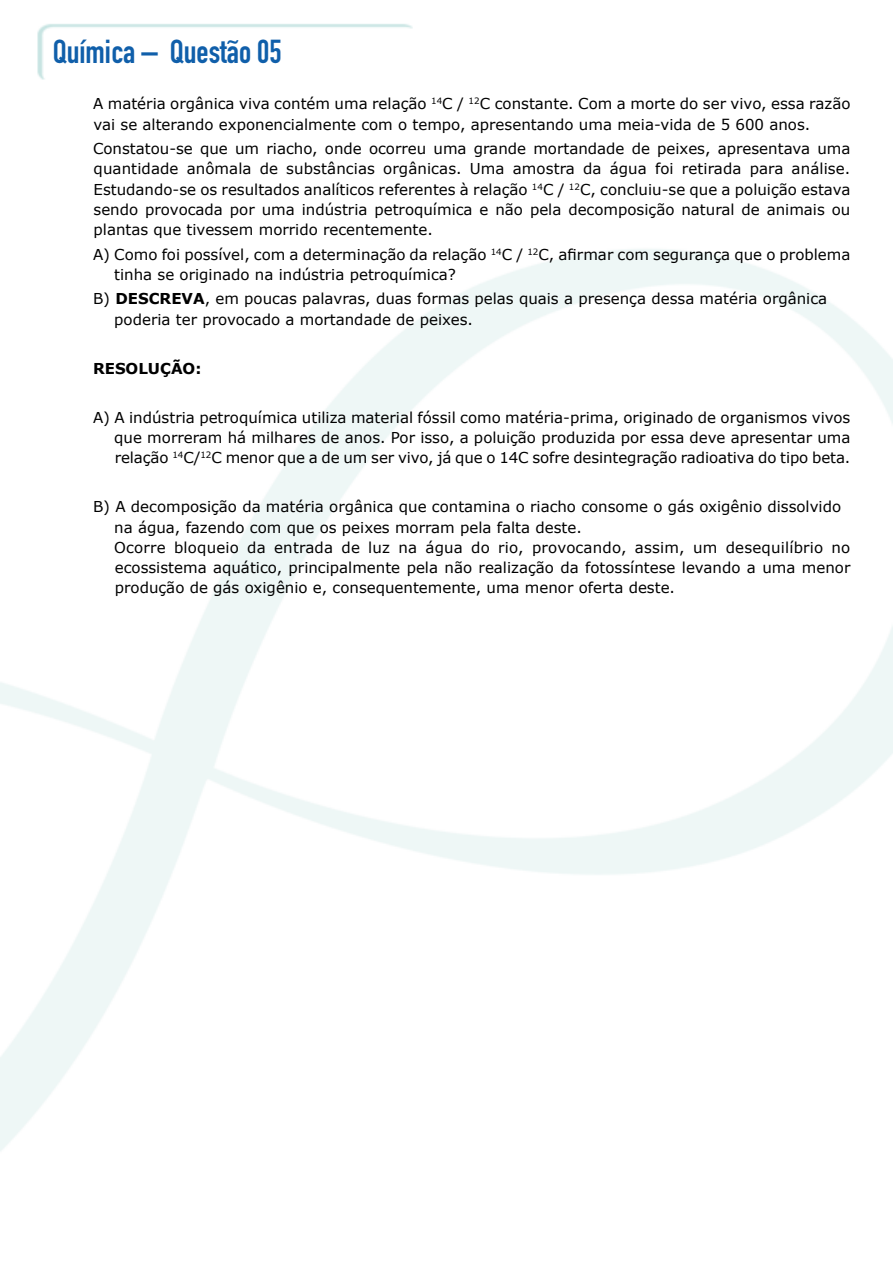
<style>
.page{position:relative;width:893px;height:1263px;background:#fff}
.page>*{position:absolute;margin:0;border:0;box-sizing:border-box;transform-origin:0 0}
.t1{font:32.7px "DIN Engschrift Std";color:#105faa}
.t2{font:15px/20.2px "Verdana";color:#000}
.t3{font:700 15px "Verdana";color:#000}
.s1{font-weight:700}
</style>
<div class="page">
<h1 class="t1" style="left:53px;top:33px;width:230px">Química – Questão 05</h1>
<p class="t2" style="left:93px;top:94px;width:759px">A matéria orgânica viva contém uma relação <sup>14</sup>C / <sup>12</sup>C constante. Com a morte do ser vivo, essa razão vai se alterando exponencialmente com o tempo, apresentando uma meia-vida de 5 600 anos.</p>
<p class="t2" style="left:93px;top:138px;width:759px;text-align:justify">Constatou-se que um riacho, onde ocorreu uma grande mortandade de peixes, apresentava uma quantidade anômala de substâncias orgânicas. Uma amostra da água foi retirada para análise.<br>Estudando-se os resultados analíticos referentes à relação <sup>14</sup>C / <sup>12</sup>C, concluiu-se que a poluição estava sendo provocada por uma indústria petroquímica e não pela decomposição natural de animais ou plantas que tivessem morrido recentemente.</p>
<p class="t2" style="left:114px;top:244px;width:738px;text-indent:-21px">A) Como foi possível, com a determinação da relação <sup>14</sup>C / <sup>12</sup>C, afirmar com segurança que o problema tinha se originado na indústria petroquímica?</p>
<p class="t2" style="left:114px;top:289px;width:714px;text-indent:-21px">B) <span class="s1">DESCREVA</span>, em poucas palavras, duas formas pelas quais a presença dessa matéria orgânica poderia ter provocado a mortandade de peixes.</p>
<p class="t3" style="left:93px;top:358px;width:110px">RESOLUÇÃO:</p>
<p class="t2" style="left:114px;top:407px;width:738px;text-align:justify;text-indent:-21px">A) A indústria petroquímica utiliza material fóssil como matéria-prima, originado de organismos vivos que morreram há milhares de anos. Por isso, a poluição produzida por essa deve apresentar uma relação <sup>14</sup>C/<sup>12</sup>C menor que a de um ser vivo, já que o 14C sofre desintegração radioativa do tipo beta.</p>
<p class="t2" style="left:114px;top:497px;width:738px;text-indent:-21px">B) A decomposição da matéria orgânica que contamina o riacho consome o gás oxigênio dissolvido na água, fazendo com que os peixes morram pela falta deste.<br>Ocorre bloqueio da entrada de luz na água do rio, provocando, assim, um desequilíbrio no ecossistema aquático, principalmente pela não realização da fotossíntese levando a uma menor produção de gás oxigênio e, consequentemente, uma menor oferta deste.</p>
</div>
